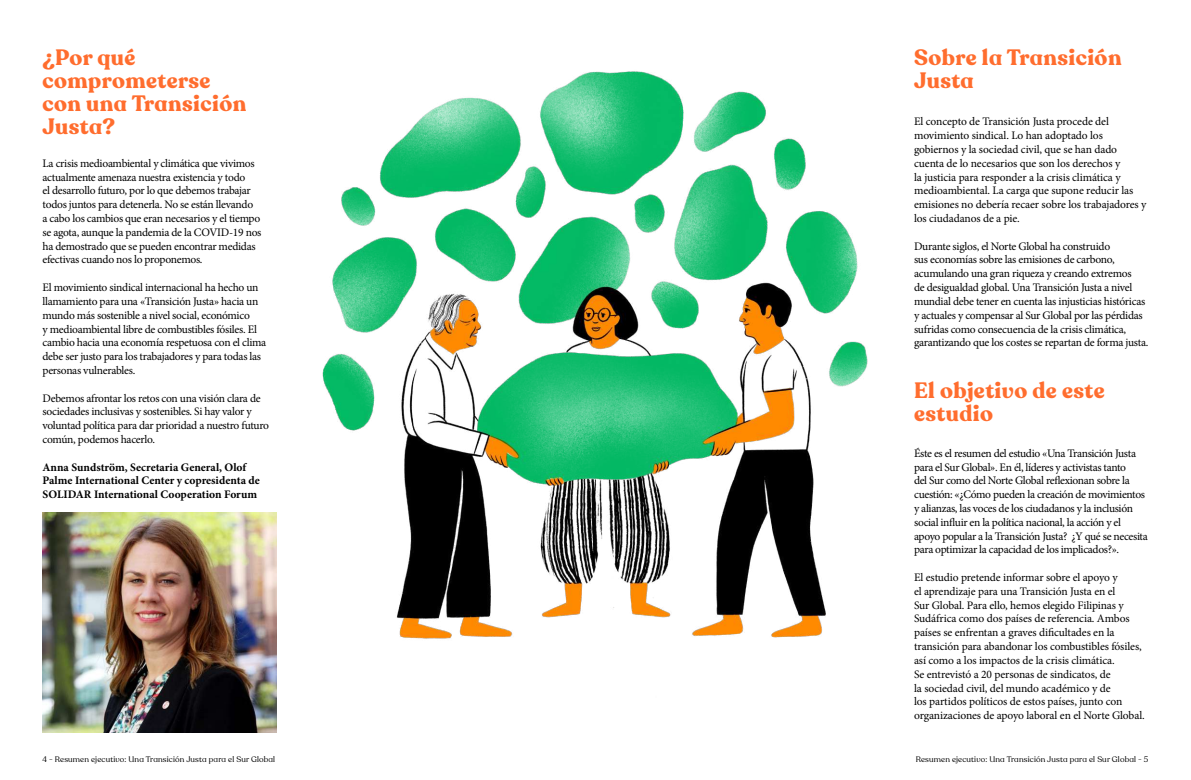
<style>
.page{position:relative;width:1191px;height:780px;background:#fff}
.page>*{position:absolute;margin:0;border:0;box-sizing:border-box;transform-origin:0 0}
.t1{font:700 22px/23px "Recoleta Alt";letter-spacing:.02em;color:#ff6d2e}
.t2{font:11.5px/13.8px "Minion Pro";letter-spacing:-.025em;color:#000}
.t3{font:700 11.5px/13.8px "Minion Pro";color:#000}
.t4{font:8px "Recoleta Alt";letter-spacing:.02em;color:#000}
</style>
<div class="page">
<img style="left:43px;top:512px;width:234px;height:221px">
<img style="left:322px;top:71px;width:546px;height:568px">
<h1 class="t1" style="left:43px;top:46px;width:205px">¿Por qué comprometerse con una Transición<br>Justa?</h1>
<p class="t2" style="left:43px;top:156px;width:220px">La crisis medioambiental y climática que vivimos actualmente amenaza nuestra existencia y todo<br>el desarrollo futuro, por lo que debemos trabajar todos juntos para detenerla. No se están llevando<br>a cabo los cambios que eran necesarios y el tiempo se agota, aunque la pandemia de la COVID-19 nos ha demostrado que se pueden encontrar medidas efectivas cuando nos lo proponemos.</p>
<p class="t2" style="left:43px;top:280px;width:225px">El movimiento sindical internacional ha hecho un llamamiento para una «Transición Justa» hacia un mundo más sostenible a nivel social, económico<br>y medioambiental libre de combustibles fósiles. El cambio hacia una economía respetuosa con el clima debe ser justo para los trabajadores y para todas las personas vulnerables.</p>
<p class="t2" style="left:43px;top:391px;width:228px">Debemos afrontar los retos con una visión clara de sociedades inclusivas y sostenibles. Si hay valor y voluntad política para dar prioridad a nuestro futuro común, podemos hacerlo.</p>
<p class="t3" style="left:43px;top:460px;width:219px">Anna Sundström, Secretaria General, Olof<br>Palme International Center y copresidenta de<br>SOLIDAR International Cooperation Forum</p>
<h1 class="t1" style="left:914px;top:46px;width:209px">Sobre la Transición<br>Justa</h1>
<p class="t2" style="left:914px;top:115px;width:234px">El concepto de Transición Justa procede del movimiento sindical. Lo han adoptado los gobiernos y la sociedad civil, que se han dado cuenta de lo necesarios que son los derechos y<br>la justicia para responder a la crisis climática y medioambiental. La carga que supone reducir las emisiones no debería recaer sobre los trabajadores y los ciudadanos de a pie.</p>
<p class="t2" style="left:914px;top:239px;width:236px">Durante siglos, el Norte Global ha construido<br>sus economías sobre las emisiones de carbono, acumulando una gran riqueza y creando extremos<br>de desigualdad global. Una Transición Justa a nivel mundial debe tener en cuenta las injusticias históricas y actuales y compensar al Sur Global por las pérdidas sufridas como consecuencia de la crisis climática, garantizando que los costes se repartan de forma justa.</p>
<h1 class="t1" style="left:914px;top:379px;width:192px">El objetivo de este estudio</h1>
<p class="t2" style="left:914px;top:446px;width:235px">Éste es el resumen del estudio «Una Transición Justa para el Sur Global». En él, líderes y activistas tanto<br>del Sur como del Norte Global reflexionan sobre la cuestión: «¿Cómo pueden la creación de movimientos y alianzas, las voces de los ciudadanos y la inclusión social influir en la política nacional, la acción y el apoyo popular a la Transición Justa? ¿Y qué se necesita para optimizar la capacidad de los implicados?».</p>
<p class="t2" style="left:914px;top:570px;width:232px">El estudio pretende informar sobre el apoyo y<br>el aprendizaje para una Transición Justa en el<br>Sur Global. Para ello, hemos elegido Filipinas y Sudáfrica como dos países de referencia. Ambos países se enfrentan a graves dificultades en la transición para abandonar los combustibles fósiles, así como a los impactos de la crisis climática.<br>Se entrevistó a 20 personas de sindicatos, de<br>la sociedad civil, del mundo académico y de<br>los partidos políticos de estos países, junto con organizaciones de apoyo laboral en el Norte Global.</p>
<p class="t4" style="left:43px;top:753px;width:234px">4 - Resumen ejecutivo: Una Transición Justa para el Sur Global</p>
<p class="t4" style="left:916px;top:753px;width:234px">Resumen ejecutivo: Una Transición Justa para el Sur Global - 5</p>
</div>
